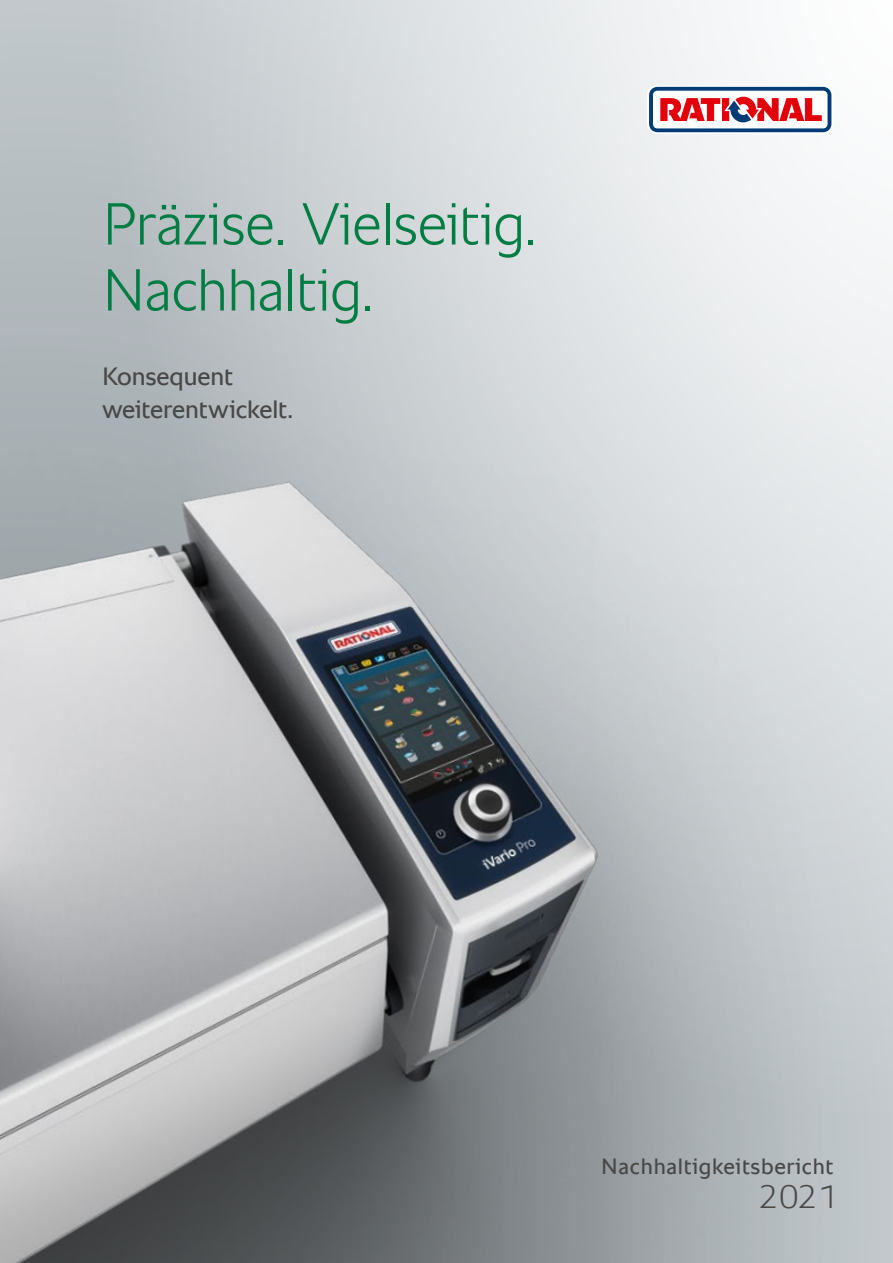
<style>
.page{position:relative;width:893px;height:1263px;background:#fff}
.page>*{position:absolute;margin:0;border:0;box-sizing:border-box;transform-origin:0 0}
.t1{font:300 60px/66px "RATIONAL Sans TT";letter-spacing:-.015em;color:#007d43}
.t2{font:300 33px "RATIONAL Sans TT";color:#484847}
.t3{font:25.5px/33px "RATIONAL Sans TT";letter-spacing:-.005em;color:#484847}
.t4{font:22.5px "RATIONAL Sans TT";letter-spacing:.03em;color:#484847}
</style>
<div class="page">
<div style="left:0;top:0;width:893px;height:1263px;background:linear-gradient(to right,#bac1c5,#fff)"></div>
<img style="left:0;top:99px;width:892px;height:1164px">
<svg style="left:647px;top:85px;width:186px;height:49px"></svg>
<svg style="left:649px;top:87px;width:182px;height:45px"></svg>
<p class="t1" style="left:102px;top:191px;width:436px">Präzise. Vielseitig.<br>Nachhaltig.</p>
<p class="t3" style="left:102px;top:360px;width:193px">Konsequent weiterentwickelt.</p>
<p class="t4" style="left:601px;top:1150px;width:234px">Nachhaltigkeitsbericht</p>
<p class="t2" style="left:759px;top:1173px;width:81px">2021</p>
</div>
